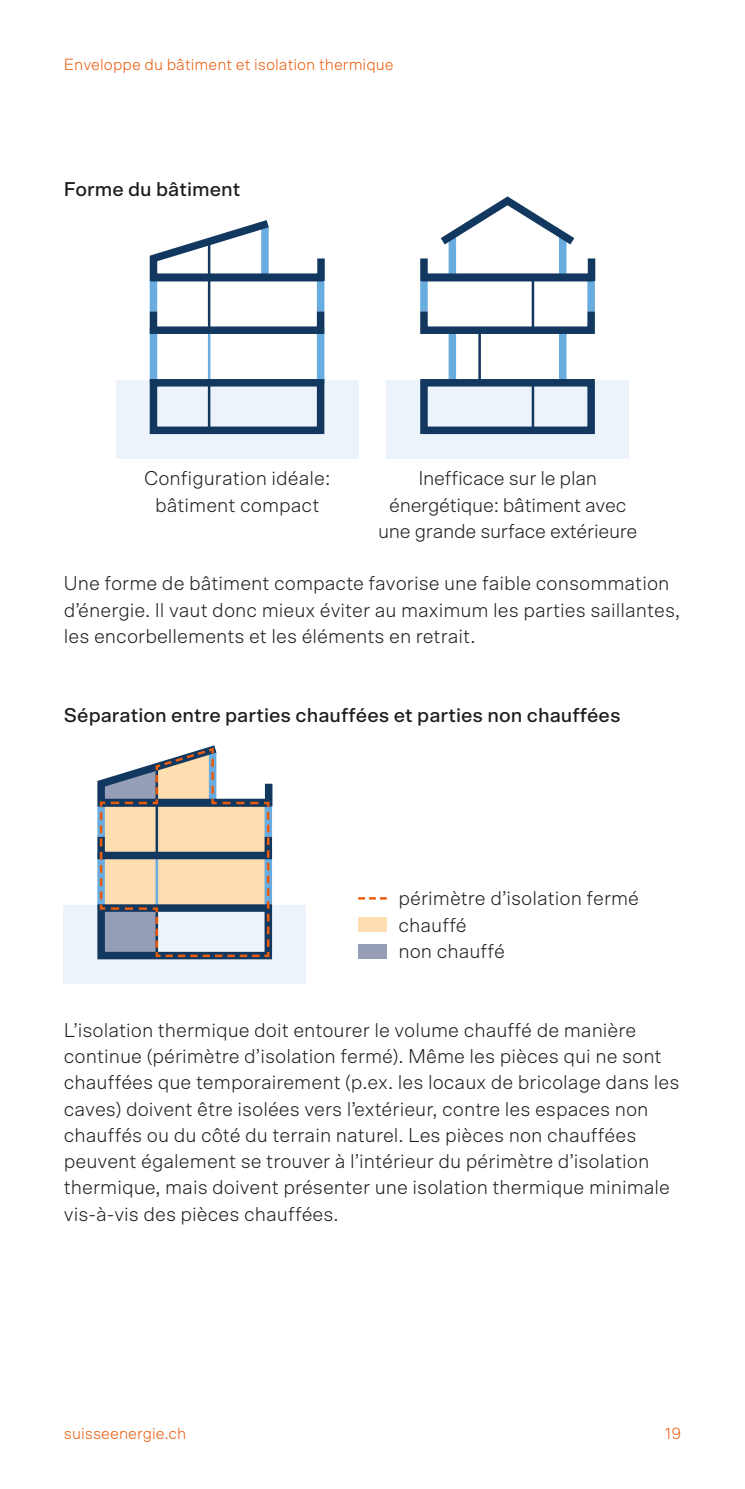
<style>
.page{position:relative;width:745px;height:1489px;background:#fff}
.page>*{position:absolute;margin:0;border:0;box-sizing:border-box;transform-origin:0 0}
.t1{font:300 20px/26.2px "Scto Grotesk A";color:#1d1d1b}
.t2{font:500 20px "Scto Grotesk A";color:#1d1d1b}
.t3{font:300 16.25px "Scto Grotesk A";color:#ea5b0b}
</style>
<div class="page">
<div style="left:116px;top:380px;width:242px;height:79px;background:#ecf3fb"></div>
<div style="left:386px;top:380px;width:242px;height:79px;background:#ecf3fb"></div>
<div style="left:150px;top:328px;width:7px;height:55px;background:#69acdf"></div>
<div style="left:448px;top:328px;width:8px;height:55px;background:#69acdf"></div>
<div style="left:150px;top:280px;width:7px;height:31px;background:#69acdf"></div>
<div style="left:420px;top:280px;width:7px;height:31px;background:#69acdf"></div>
<hr style="left:208px;top:383px;width:2px;height:46px;background:#12385f">
<hr style="left:531px;top:383px;width:3px;height:46px;background:#12385f">
<hr style="left:208px;top:240px;width:2px;height:91px;background:#12385f">
<hr style="left:531px;top:278px;width:3px;height:53px;background:#12385f">
<hr style="left:208px;top:331px;width:2px;height:52px;background:#69acdf">
<hr style="left:478px;top:331px;width:2px;height:52px;background:#12385f">
<div style="left:316px;top:328px;width:8px;height:55px;background:#69acdf"></div>
<div style="left:558px;top:328px;width:8px;height:55px;background:#69acdf"></div>
<div style="left:316px;top:280px;width:8px;height:31px;background:#69acdf"></div>
<div style="left:587px;top:280px;width:7px;height:31px;background:#69acdf"></div>
<div style="left:558px;top:236px;width:8px;height:42px;background:#69acdf"></div>
<div style="left:448px;top:236px;width:8px;height:42px;background:#69acdf"></div>
<div style="left:150px;top:379px;width:174px;height:55px;border:8px solid #12385f"></div>
<div style="left:420px;top:379px;width:174px;height:55px;border:8px solid #12385f"></div>
<div style="left:150px;top:308px;width:174px;height:26px;border:8px solid #12385f"></div>
<div style="left:420px;top:308px;width:174px;height:26px;border:8px solid #12385f"></div>
<svg style="left:149px;top:220px;width:176px;height:65px"></svg>
<div style="left:151px;top:274px;width:172px;height:7px;background:#12385f"></div>
<div style="left:421px;top:274px;width:172px;height:7px;background:#12385f"></div>
<svg style="left:440px;top:196px;width:135px;height:56px"></svg>
<div style="left:64px;top:905px;width:242px;height:79px;background:#ecf3fb"></div>
<div style="left:358px;top:944px;width:28px;height:14px;background:#959db7"></div>
<div style="left:358px;top:917px;width:28px;height:14px;background:#feddb0"></div>
<svg style="left:97px;top:745px;width:176px;height:213px"></svg>
<svg style="left:358px;top:897px;width:28px;height:2px"></svg>
<p class="t3" style="left:64px;top:55px;width:331px">Enveloppe du bâtiment et isolation thermique</p>
<p class="t2" style="left:64px;top:177px;width:178px">Forme du bâtiment</p>
<p class="t1" style="left:144px;top:465px;width:188px;text-align:center">Configuration idéale: bâtiment compact</p>
<p class="t1" style="left:378px;top:465px;width:261px;text-align:center">Inefficace sur le plan énergétique: bâtiment avec une grande surface extérieure</p>
<p class="t1" style="left:64px;top:570px;width:617px">Une forme de bâtiment compacte favorise une faible consommation d’énergie. Il vaut donc mieux éviter au maximum les parties saillantes, les encorbellements et les éléments en retrait.</p>
<p class="t2" style="left:64px;top:702px;width:558px">Séparation entre parties chauffées et parties non chauffées</p>
<p class="t1" style="left:398px;top:885px;width:242px">périmètre d’isolation fermé chauffé<br>non chauffé</p>
<p class="t1" style="left:64px;top:1016px;width:616px">L’isolation thermique doit entourer le volume chauffé de manière continue (périmètre d’isolation fermé). Même les pièces qui ne sont chauffées que temporairement (p.ex. les locaux de bricolage dans les caves) doivent être isolées vers l’extérieur, contre les espaces non chauffés ou du côté du terrain naturel. Les pièces non chauffées peuvent également se trouver à l’intérieur du périmètre d’isolation thermique, mais doivent présenter une isolation thermique minimale vis-à-vis des pièces chauffées.</p>
<p class="t3" style="left:64px;top:1423px;width:124px">suisseenergie.ch</p>
<p class="t3" style="left:664px;top:1423px;width:18px">19</p>
</div>
